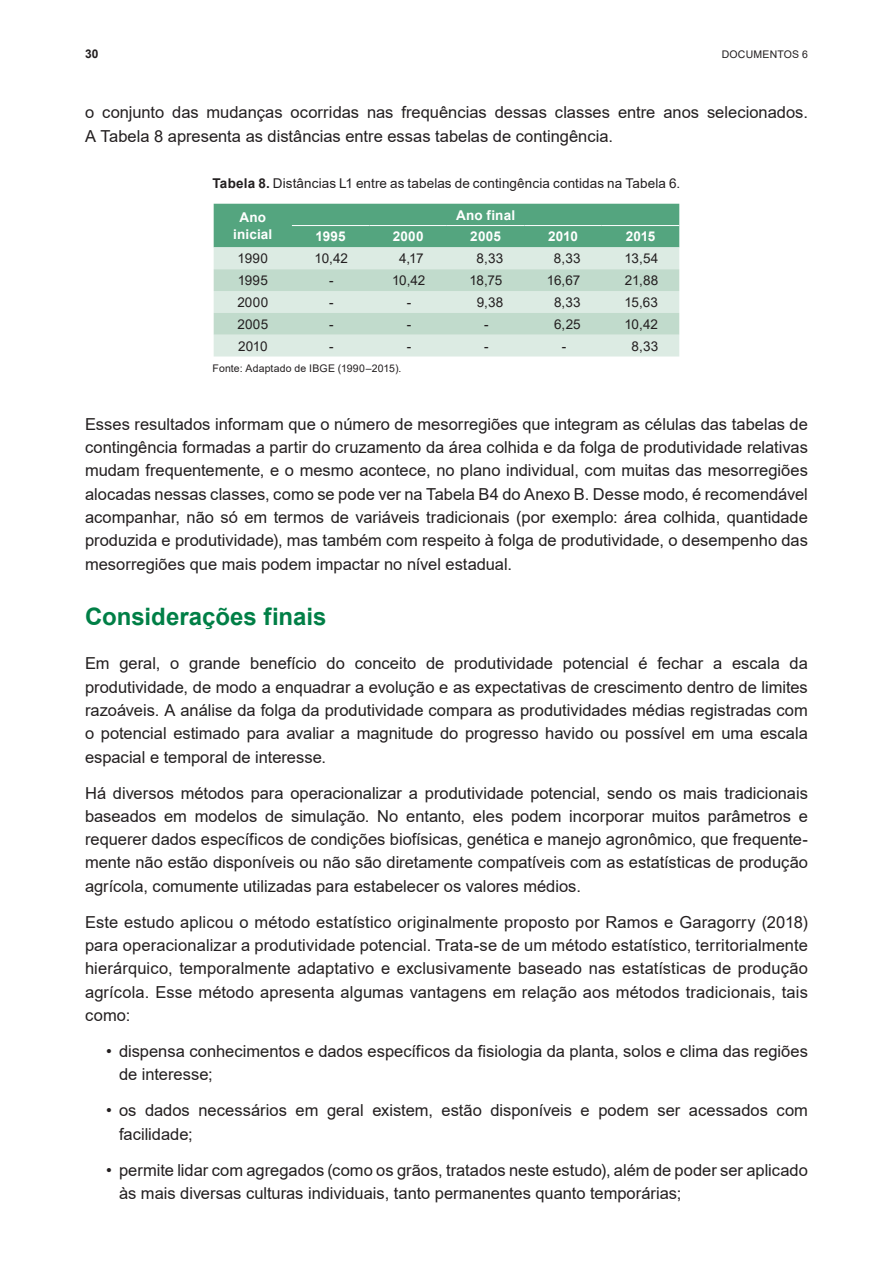
<style>
.page{position:relative;width:893px;height:1263px;background:#fff}
.page>*{position:absolute;margin:0;border:0;box-sizing:border-box;transform-origin:0 0}
.t1{font:700 24px "Arial";color:#007f46}
.t2{font:16.5px/23.2px "Arial";color:#231f20}
.t3{font:13.5px "Arial";letter-spacing:.005em;color:#231f20}
.t4{font:700 13.5px/16.2px "Arial";letter-spacing:.01em;color:#fff;text-align:center}
.t5{font:700 12px "Arial";color:#231f20}
.t6{font:10.5px "Arial";letter-spacing:.015em;color:#231f20}
.s1{font-weight:700}
</style>
<div class="page">
<div style="left:214px;top:204px;width:465px;height:43px;background:#54a57f"></div>
<div style="left:214px;top:247px;width:465px;height:109px;background:#dcebe3"></div>
<svg style="left:214px;top:269px;width:465px;height:66px;background:#cae0d3"></svg>
<hr style="left:292px;top:225px;width:77px;height:1px;background:#fff">
<hr style="left:369px;top:225px;width:78px;height:1px;background:#fff">
<hr style="left:447px;top:225px;width:77px;height:1px;background:#fff">
<hr style="left:524px;top:225px;width:78px;height:1px;background:#fff">
<hr style="left:602px;top:225px;width:77px;height:1px;background:#fff">
<p class="t5" style="left:85px;top:45px;width:15px">30</p>
<p class="t6" style="left:722px;top:47px;width:88px">DOCUMENTOS 6</p>
<p class="t2" style="left:85px;top:101px;width:724px">o conjunto das mudanças ocorridas nas frequências dessas classes entre anos selecionados.<br>A Tabela 8 apresenta as distâncias entre essas tabelas de contingência.</p>
<p class="t3" style="left:213px;top:174px;width:469px"><span class="s1">Tabela 8.</span> Distâncias L1 entre as tabelas de contingência contidas na Tabela 6.</p>
<p class="t4" style="left:233px;top:210px;width:41px">Ano inicial</p>
<p class="t4" style="left:456px;top:207px;width:60px">Ano final</p>
<p class="t4" style="left:316px;top:229px;width:32px">1995</p>
<p class="t4" style="left:393px;top:229px;width:32px">2000</p>
<p class="t4" style="left:470px;top:229px;width:32px">2005</p>
<p class="t4" style="left:548px;top:229px;width:31px">2010</p>
<p class="t4" style="left:626px;top:229px;width:31px">2015</p>
<p class="t3" style="left:238px;top:249px;width:32px">1990</p>
<p class="t3" style="left:314px;top:249px;width:35px">10,42</p>
<p class="t3" style="left:399px;top:249px;width:26px">4,17</p>
<p class="t3" style="left:476px;top:249px;width:28px">8,33</p>
<p class="t3" style="left:554px;top:249px;width:28px">8,33</p>
<p class="t3" style="left:624px;top:249px;width:35px">13,54</p>
<p class="t3" style="left:238px;top:271px;width:32px">1995</p>
<p class="t3" style="left:329px;top:271px;width:6px">-</p>
<p class="t3" style="left:392px;top:271px;width:35px">10,42</p>
<p class="t3" style="left:469px;top:271px;width:34px">18,75</p>
<p class="t3" style="left:547px;top:271px;width:35px">16,67</p>
<p class="t3" style="left:625px;top:271px;width:35px">21,88</p>
<p class="t3" style="left:237px;top:293px;width:32px">2000</p>
<p class="t3" style="left:329px;top:293px;width:6px">-</p>
<p class="t3" style="left:407px;top:293px;width:6px">-</p>
<p class="t3" style="left:477px;top:293px;width:28px">9,38</p>
<p class="t3" style="left:554px;top:293px;width:28px">8,33</p>
<p class="t3" style="left:624px;top:293px;width:35px">15,63</p>
<p class="t3" style="left:237px;top:315px;width:32px">2005</p>
<p class="t3" style="left:329px;top:315px;width:6px">-</p>
<p class="t3" style="left:407px;top:315px;width:6px">-</p>
<p class="t3" style="left:484px;top:315px;width:6px">-</p>
<p class="t3" style="left:554px;top:315px;width:28px">6,25</p>
<p class="t3" style="left:624px;top:315px;width:35px">10,42</p>
<p class="t3" style="left:238px;top:336px;width:31px">2010</p>
<p class="t3" style="left:329px;top:336px;width:6px">-</p>
<p class="t3" style="left:407px;top:336px;width:6px">-</p>
<p class="t3" style="left:484px;top:336px;width:6px">-</p>
<p class="t3" style="left:562px;top:336px;width:6px">-</p>
<p class="t3" style="left:631px;top:336px;width:28px">8,33</p>
<p class="t6" style="left:213px;top:361px;width:190px">Fonte: Adaptado de IBGE (1990–2015).</p>
<p class="t2" style="left:85px;top:412px;width:724px;text-align:justify">Esses resultados informam que o número de mesorregiões que integram as células das tabelas de contingência formadas a partir do cruzamento da área colhida e da folga de produtividade relativas mudam frequentemente, e o mesmo acontece, no plano individual, com muitas das mesorregiões alocadas nessas classes, como se pode ver na Tabela B4 do Anexo B. Desse modo, é recomendável acompanhar, não só em termos de variáveis tradicionais (por exemplo: área colhida, quantidade produzida e produtividade), mas também com respeito à folga de produtividade, o desempenho das mesorregiões que mais podem impactar no nível estadual.</p>
<h1 class="t1" style="left:85px;top:599px;width:243px">Considerações finais</h1>
<p class="t2" style="left:85px;top:652px;width:724px;text-align:justify">Em geral, o grande benefício do conceito de produtividade potencial é fechar a escala da produtividade, de modo a enquadrar a evolução e as expectativas de crescimento dentro de limites razoáveis. A análise da folga da produtividade compara as produtividades médias registradas com o potencial estimado para avaliar a magnitude do progresso havido ou possível em uma escala espacial e temporal de interesse.</p>
<p class="t2" style="left:85px;top:781px;width:724px;text-align:justify">Há diversos métodos para operacionalizar a produtividade potencial, sendo os mais tradicionais baseados em modelos de simulação. No entanto, eles podem incorporar muitos parâmetros e requerer dados específicos de condições biofísicas, genética e manejo agronômico, que frequente&shy;mente não estão disponíveis ou não são diretamente compatíveis com as estatísticas de produção agrícola, comumente utilizadas para estabelecer os valores médios.</p>
<p class="t2" style="left:85px;top:910px;width:724px;text-align:justify">Este estudo aplicou o método estatístico originalmente proposto por Ramos e Garagorry (2018) para operacionalizar a produtividade potencial. Trata-se de um método estatístico, territorialmente hierárquico, temporalmente adaptativo e exclusivamente baseado nas estatísticas de produção agrícola. Esse método apresenta algumas vantagens em relação aos métodos tradicionais, tais como:</p>
<p class="t2" style="left:119px;top:1039px;width:690px;text-indent:-13px">• dispensa conhecimentos e dados específicos da fisiologia da planta, solos e clima das regiões de interesse;</p>
<p class="t2" style="left:119px;top:1099px;width:690px;text-indent:-13px">• os dados necessários em geral existem, estão disponíveis e podem ser acessados com facilidade;</p>
<p class="t2" style="left:119px;top:1158px;width:690px;text-indent:-13px">• permite lidar com agregados (como os grãos, tratados neste estudo), além de poder ser aplicado às mais diversas culturas individuais, tanto permanentes quanto temporárias;</p>
</div>
